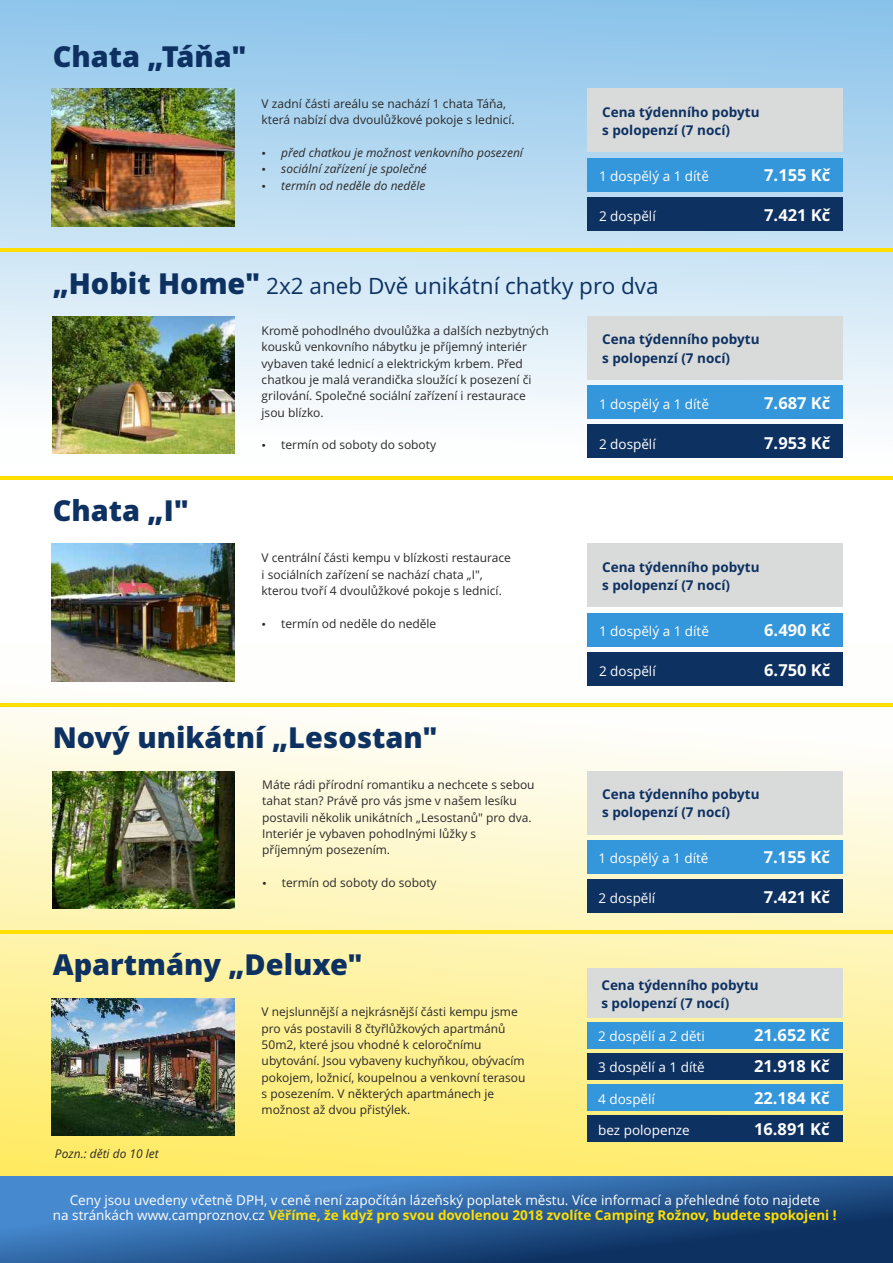
<style>
.page{position:relative;width:893px;height:1263px;background:#fff}
.page>*{position:absolute;margin:0;border:0;box-sizing:border-box;transform-origin:0 0}
.t1{font:800 28.95px "Open Sans";color:#0d3161}
.t2{font:22.5px "Open Sans";color:#0d3161}
.t3{font:700 16.5px "Open Sans";color:#fefefe}
.t4{font:13.5px/14.4px "Open Sans";color:#fefefe;text-align:center}
.t5{font:700 13.5px/18.5px "Open Sans";color:#0d3161}
.t6{font:12px/16.4px "Open Sans";color:#2b2a29}
.t7{font:italic 12px "Open Sans";color:#2b2a29}
.s1{font-weight:800;font-size:28.95px}
.s2{font-weight:700;color:#ffde00}
</style>
<div class="page">
<div style="left:0;top:0;width:893px;height:462px;background:linear-gradient(to bottom,#8bc3e8,#fffffd)"></div>
<svg style="left:0;top:643px;width:893px;height:533px"></svg>
<hr style="left:0;top:476px;width:893px;height:3px;background:#ffde00">
<hr style="left:0;top:703px;width:893px;height:3px;background:#ffde00">
<hr style="left:0;top:249px;width:893px;height:3px;background:#ffde00">
<hr style="left:0;top:930px;width:893px;height:3px;background:#ffde00">
<div style="left:587px;top:1052px;width:256px;height:27px;background:#0d3161"></div>
<div style="left:587px;top:1022px;width:256px;height:27px;background:#3497db"></div>
<div style="left:587px;top:1083px;width:256px;height:27px;background:#3497db"></div>
<div style="left:587px;top:1115px;width:256px;height:27px;background:#0d3161"></div>
<div style="left:587px;top:968px;width:256px;height:49px;background:#d9dada"></div>
<svg style="left:0;top:1176px;width:893px;height:87px;background:#2b609c"></svg>
<img style="left:52px;top:89px;width:182px;height:137px">
<img style="left:52px;top:316px;width:183px;height:138px">
<img style="left:52px;top:544px;width:182px;height:137px">
<img style="left:52px;top:998px;width:182px;height:137px">
<img style="left:52px;top:771px;width:183px;height:137px">
<div style="left:587px;top:840px;width:256px;height:34px;background:#3497db"></div>
<div style="left:587px;top:879px;width:256px;height:34px;background:#0d3161"></div>
<div style="left:587px;top:771px;width:256px;height:63px;background:#d9dada"></div>
<div style="left:587px;top:613px;width:256px;height:34px;background:#3497db"></div>
<div style="left:587px;top:652px;width:256px;height:34px;background:#0d3161"></div>
<div style="left:587px;top:544px;width:256px;height:63px;background:#d9dada"></div>
<div style="left:587px;top:386px;width:256px;height:33px;background:#3497db"></div>
<div style="left:587px;top:424px;width:256px;height:34px;background:#0d3161"></div>
<div style="left:587px;top:316px;width:256px;height:63px;background:#d9dada"></div>
<div style="left:587px;top:158px;width:256px;height:34px;background:#3497db"></div>
<div style="left:587px;top:197px;width:256px;height:34px;background:#0d3161"></div>
<div style="left:587px;top:89px;width:256px;height:63px;background:#d9dada"></div>
<h1 class="t1" style="left:53px;top:44px;width:196px">Chata „Táňa"</h1>
<p class="t6" style="left:262px;top:96px;width:255px">V zadní části areálu se nachází 1 chata Táňa, která nabízí dva dvoulůžkové pokoje s lednicí.</p>
<p class="t7" style="left:262px;top:148px;width:263px">• před chatkou je možnost venkovního posezení</p>
<p class="t7" style="left:262px;top:164px;width:167px">• sociální zařízení je společné</p>
<p class="t7" style="left:262px;top:180px;width:165px">• termín od neděle do neděle</p>
<p class="t5" style="left:602px;top:104px;width:159px">Cena týdenního pobytu s polopenzí (7 nocí)</p>
<p class="t4" style="left:599px;top:170px;width:111px">1 dospělý a 1 dítě</p>
<h3 class="t3" style="left:764px;top:168px;width:68px">7.155 Kč</h3>
<p class="t4" style="left:599px;top:210px;width:58px">2 dospělí</p>
<h3 class="t3" style="left:764px;top:209px;width:68px">7.421 Kč</h3>
<h2 class="t2" style="left:53px;top:277px;width:608px"><span class="s1">„Hobit Home"</span> 2x2 aneb Dvě unikátní chatky pro dva</h2>
<p class="t6" style="left:262px;top:324px;width:289px">Kromě pohodlného dvoulůžka a dalších nezbytných kousků venkovního nábytku je příjemný interiér vybaven také lednicí a elektrickým krbem. Před chatkou je malá verandička sloužící k posezení či grilování. Společné sociální zařízení i restaurace jsou blízko.</p>
<p class="t6" style="left:262px;top:438px;width:176px">• termín od soboty do soboty</p>
<p class="t5" style="left:602px;top:331px;width:159px">Cena týdenního pobytu s polopenzí (7 nocí)</p>
<p class="t4" style="left:599px;top:398px;width:111px">1 dospělý a 1 dítě</p>
<h3 class="t3" style="left:764px;top:396px;width:68px">7.687 Kč</h3>
<p class="t4" style="left:599px;top:438px;width:58px">2 dospělí</p>
<h3 class="t3" style="left:764px;top:436px;width:68px">7.953 Kč</h3>
<h1 class="t1" style="left:53px;top:499px;width:138px">Chata „I"</h1>
<p class="t6" style="left:262px;top:551px;width:251px">V centrální části kempu v blízkosti restaurace i sociálních zařízení se nachází chata „I", kterou tvoří 4 dvoulůžkové pokoje s lednicí.</p>
<p class="t6" style="left:262px;top:616px;width:176px">• termín od neděle do neděle</p>
<h1 class="t1" style="left:53px;top:726px;width:387px">Nový unikátní „Lesostan"</h1>
<p class="t6" style="left:262px;top:778px;width:274px">Máte rádi přírodní romantiku a nechcete s sebou tahat stan? Právě pro vás jsme v našem lesíku postavili několik unikátních „Lesostanů" pro dva.<br>Interiér je vybaven pohodlnými lůžky s příjemným posezením.</p>
<p class="t6" style="left:262px;top:876px;width:176px">• termín od soboty do soboty</p>
<h1 class="t1" style="left:53px;top:953px;width:312px">Apartmány „Deluxe"</h1>
<p class="t6" style="left:262px;top:1005px;width:265px">V nejslunnější a nejkrásnější části kempu jsme pro vás postavili 8 čtyřlůžkových apartmánů 50m2, které jsou vhodné k celoročnímu ubytování. Jsou vybaveny kuchyňkou, obývacím pokojem, ložnicí, koupelnou a venkovní terasou s posezením. V některých apartmánech je možnost až dvou přistýlek.</p>
<p class="t7" style="left:55px;top:1149px;width:105px">Pozn.: děti do 10 let</p>
<p class="t5" style="left:602px;top:559px;width:159px">Cena týdenního pobytu s polopenzí (7 nocí)</p>
<p class="t4" style="left:599px;top:626px;width:111px">1 dospělý a 1 dítě</p>
<h3 class="t3" style="left:764px;top:624px;width:68px">6.490 Kč</h3>
<p class="t4" style="left:599px;top:665px;width:58px">2 dospělí</p>
<h3 class="t3" style="left:764px;top:664px;width:68px">6.750 Kč</h3>
<p class="t5" style="left:602px;top:786px;width:159px">Cena týdenního pobytu s polopenzí (7 nocí)</p>
<p class="t4" style="left:599px;top:852px;width:111px">1 dospělý a 1 dítě</p>
<h3 class="t3" style="left:764px;top:850px;width:68px">7.155 Kč</h3>
<p class="t4" style="left:599px;top:892px;width:58px">2 dospělí</p>
<h3 class="t3" style="left:764px;top:890px;width:68px">7.421 Kč</h3>
<p class="t5" style="left:601px;top:977px;width:159px">Cena týdenního pobytu s polopenzí (7 nocí)</p>
<p class="t4" style="left:598px;top:1030px;width:108px">2 dospělí a 2 děti</p>
<h3 class="t3" style="left:754px;top:1028px;width:77px">21.652 Kč</h3>
<p class="t4" style="left:598px;top:1062px;width:108px">3 dospělí a 1 dítě</p>
<h3 class="t3" style="left:754px;top:1060px;width:77px">21.918 Kč</h3>
<p class="t4" style="left:598px;top:1093px;width:58px">4 dospělí</p>
<h3 class="t3" style="left:754px;top:1091px;width:77px">22.184 Kč</h3>
<p class="t4" style="left:598px;top:1125px;width:93px">bez polopenze</p>
<h3 class="t3" style="left:754px;top:1123px;width:77px">16.891 Kč</h3>
<p class="t4" style="left:53px;top:1194px;width:785px">Ceny jsou uvedeny včetně DPH, v ceně není započítán lázeňský poplatek městu. Více informací a přehledné foto najdete<br>na stránkách www.camproznov.cz <span class="s2">Věříme, že když pro svou dovolenou 2018 zvolíte Camping Rožnov, budete spokojeni !</span></p>
</div>
